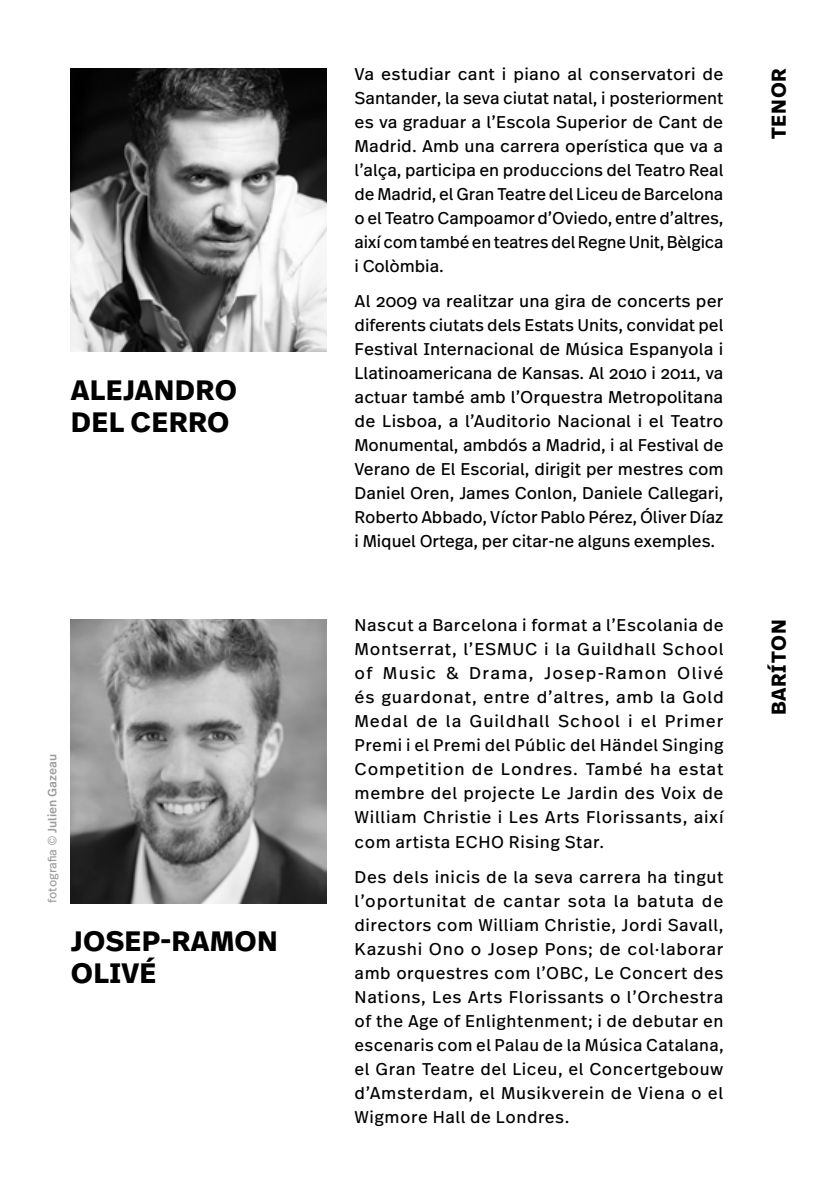
<style>
.page{position:relative;width:840px;height:1191px;background:#fff}
.page>*{position:absolute;margin:0;border:0;box-sizing:border-box;transform-origin:0 0}
.t1{font:700 28px/32px "Real Text Pro";letter-spacing:.01em;color:#000}
.t2{font:700 20px "Real Text Pro";letter-spacing:.04em;color:#000}
.t3{font:17px/24px "Real Text Pro";letter-spacing:.005em;color:#000;text-align:justify}
.t4{font:500 12px "Real Text Pro";color:#9d9d9c}
.s1{font-weight:400}
</style>
<div class="page">
<img style="left:71px;top:619px;width:255px;height:284px">
<img style="left:71px;top:68px;width:255px;height:283px">
<h1 class="t1" style="left:71px;top:373px;width:167px">ALEJANDRO<br>DEL CERRO</h1>
<p class="t4" style="left:44px;top:903px;width:150px;rotate:-90deg"><span class="s1">fotografia ©</span> Julien Gazeau</p>
<h1 class="t1" style="left:71px;top:924px;width:208px">JOSEP-RAMON<br>OLIVÉ</h1>
<p class="t3" style="left:354px;top:62px;width:370px">Va estudiar cant i piano al conservatori de Santander, la seva ciutat natal, i posteriorment es va graduar a l’Escola Superior de Cant de Madrid. Amb una carrera operística que va a l’alça, participa en produccions del Teatro Real de Madrid, el Gran Teatre del Liceu de Barcelona o el Teatro Campoamor d’Oviedo, entre d’altres, així com també en teatres del Regne Unit, Bèlgica i Colòmbia.</p>
<p class="t3" style="left:354px;top:289px;width:370px">Al 2009 va realitzar una gira de concerts per diferents ciutats dels Estats Units, convidat pel Festival Internacional de Música Espanyola i Llatinoamericana de Kansas. Al 2010 i 2011, va actuar també amb l’Orquestra Metropolitana de Lisboa, a l’Auditorio Nacional i el Teatro Monumental, ambdós a Madrid, i al Festival de Verano de El Escorial, dirigit per mestres com Daniel Oren, James Conlon, Daniele Callegari, Roberto Abbado, Víctor Pablo Pérez, Óliver Díaz i Miquel Ortega, per citar-ne alguns exemples.</p>
<p class="t3" style="left:354px;top:613px;width:370px">Nascut a Barcelona i format a l’Escolania de Montserrat, l’ESMUC i la Guildhall School of Music &amp; Drama, Josep-Ramon Olivé és guardonat, entre d’altres, amb la Gold Medal de la Guildhall School i el Primer Premi i el Premi del Públic del Händel Singing Competition de Londres. També ha estat membre del projecte Le Jardin des Voix de William Christie i Les Arts Florissants, així com artista ECHO Rising Star.</p>
<p class="t3" style="left:354px;top:864px;width:370px">Des dels inicis de la seva carrera ha tingut l’oportunitat de cantar sota la batuta de directors com William Christie, Jordi Savall, Kazushi Ono o Josep Pons; de col·laborar amb orquestres com l’OBC, Le Concert des Nations, Les Arts Florissants o l’Orchestra of the Age of Enlightenment; i de debutar en escenaris com el Palau de la Música Catalana, el Gran Teatre del Liceu, el Concertgebouw d’Amsterdam, el Musikverein de Viena o el Wigmore Hall de Londres.</p>
<p class="t2" style="left:763px;top:139px;width:73px;rotate:-90deg">TENOR</p>
<p class="t2" style="left:763px;top:715px;width:97px;rotate:-90deg">BARÍTON</p>
</div>
